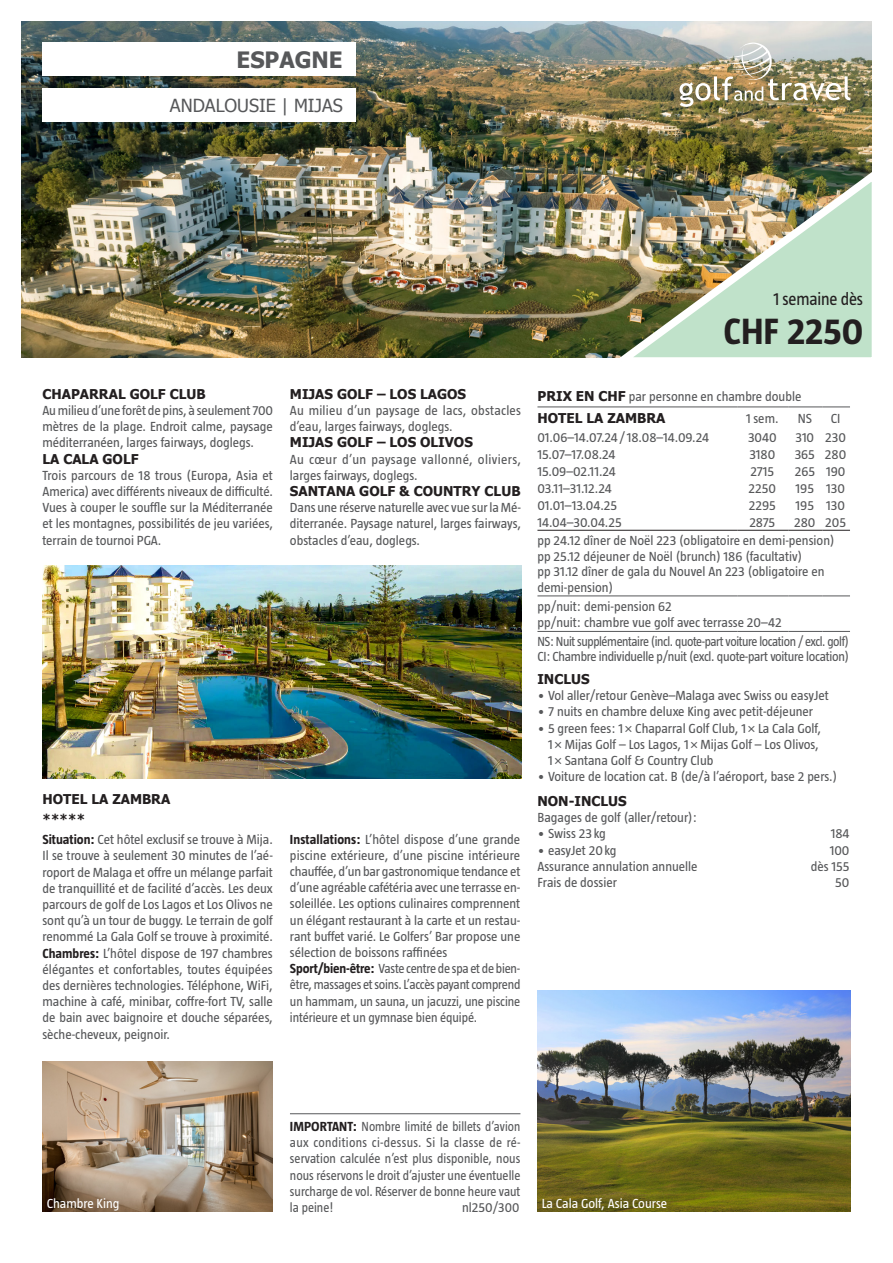
<style>
.page{position:relative;width:893px;height:1263px;background:#fff}
.page>*{position:absolute;margin:0;border:0;box-sizing:border-box;transform-origin:0 0}
.t1{font:700 37.5px "Taz";color:#231f20}
.t2{font:700 22.5px "Tahoma";color:#57585a}
.t3{font:18px "Tahoma";color:#57585a}
.t4{font:18px "Taz";letter-spacing:-.01em;color:#231f20;scale:.95 1}
.Hotel_Text{font:13.5px/16.2px "Taz";color:#57585a;text-align:justify}
.Hotel_Text-2{font:13.5px/16.2px "Taz";color:#57585a;text-align:justify;scale:.92 1}
.Hotel_Text-3{font:13.5px/16.2px "Taz";color:#57585a;text-align:justify;scale:.96 1}
.t5{font:700 13.5px/19.8px "Tahoma";color:#231f20}
.Hotel_Text-4{font:13.5px "Taz";letter-spacing:-.03em;color:#57585a;scale:.94 1}
.Hotel_Text-5{font:13.5px "Taz";letter-spacing:-.02em;color:#57585a}
.Hotel_Text-6{font:13.5px/16.2px "Taz";letter-spacing:.02em;color:#57585a}
.t6{font:13.5px "Taz";color:#fff}
.s1{font-weight:700;color:#231f20}
.s2{font-family:"Tahoma";font-weight:700;color:#231f20}
</style>
<div class="page">
<img style="left:21px;top:21px;width:851px;height:336px">
<img style="left:611px;top:159px;width:261px;height:199px">
<img style="left:679px;top:43px;width:171px;height:63px">
<img style="left:42px;top:1061px;width:231px;height:151px">
<img style="left:42px;top:566px;width:479px;height:212px">
<img style="left:537px;top:991px;width:313px;height:221px">
<hr style="left:290px;top:1113px;width:230px;height:1px;background:#57585a">
<div style="left:43px;top:43px;width:313px;height:33px;background:#fff"></div>
<div style="left:43px;top:89px;width:313px;height:33px;background:#fff"></div>
<hr style="left:537px;top:407px;width:200px;height:1px;background:#57585a">
<hr style="left:737px;top:407px;width:51px;height:1px;background:#57585a">
<hr style="left:788px;top:407px;width:34px;height:1px;background:#57585a">
<svg style="left:822px;top:407px;width:28px;height:1px"></svg>
<hr style="left:537px;top:530px;width:200px;height:1px;background:#231f20">
<hr style="left:737px;top:530px;width:51px;height:1px;background:#231f20">
<hr style="left:788px;top:530px;width:34px;height:1px;background:#231f20">
<svg style="left:822px;top:530px;width:28px;height:1px"></svg>
<hr style="left:537px;top:596px;width:200px;height:1px;background:#57585a">
<hr style="left:737px;top:596px;width:51px;height:1px;background:#57585a">
<hr style="left:788px;top:596px;width:34px;height:1px;background:#57585a">
<svg style="left:822px;top:596px;width:28px;height:1px"></svg>
<hr style="left:537px;top:631px;width:200px;height:1px;background:#57585a">
<hr style="left:737px;top:631px;width:51px;height:1px;background:#57585a">
<hr style="left:788px;top:631px;width:34px;height:1px;background:#57585a">
<svg style="left:822px;top:631px;width:28px;height:1px"></svg>
<p class="t2" style="left:237px;top:44px;width:108px">ESPAGNE</p>
<p class="t3" style="left:170px;top:94px;width:174px">ANDALOUSIE | MIJAS</p>
<p class="t4" style="left:773px;top:289px;width:96px">1 semaine dès</p>
<p class="t1" style="left:724px;top:311px;width:141px">CHF 2250</p>
<p class="t5" style="left:42px;top:383px;width:165px">CHAPARRAL GOLF CLUB</p>
<p class="Hotel_Text" style="left:42px;top:402px;width:232px">Au milieu d’une forêt de pins, à seulement 700 mètres de la plage. Endroit calme, paysage méditerranéen, larges fairways, doglegs.</p>
<p class="t5" style="left:42px;top:448px;width:98px">LA CALA GOLF</p>
<p class="Hotel_Text" style="left:42px;top:467px;width:232px">Trois parcours de 18 trous (Europa, Asia et America) avec différents niveaux de difficulté.<br>Vues à couper le souffle sur la Méditerranée et les montagnes, possibilités de jeu variées, terrain de tournoi PGA.</p>
<p class="t5" style="left:42px;top:788px;width:129px">HOTEL LA ZAMBRA *****</p>
<p class="Hotel_Text" style="left:42px;top:831px;width:232px"><span class="s1">Situation:</span> Cet hôtel exclusif se trouve à Mija.<br>Il se trouve à seulement 30 minutes de l’aé&shy;roport de Malaga et offre un mélange parfait de tranquillité et de facilité d’accès. Les deux parcours de golf de Los Lagos et Los Olivos ne sont qu’à un tour de buggy. Le terrain de golf renommé La Gala Golf se trouve à proximité.</p>
<p class="Hotel_Text" style="left:42px;top:945px;width:232px"><span class="s1">Chambres:</span> L’hôtel dispose de 197 chambres élégantes et confortables, toutes équipées des dernières technologies. Téléphone, WiFi, machine à café, minibar, coffre-fort TV, salle de bain avec baignoire et douche séparées, sèche-cheveux, peignoir.</p>
<p class="t5" style="left:290px;top:383px;width:178px">MIJAS GOLF – LOS LAGOS</p>
<p class="Hotel_Text" style="left:290px;top:402px;width:233px">Au milieu d’un paysage de lacs, obstacles d’eau, larges fairways, doglegs.</p>
<p class="t5" style="left:290px;top:432px;width:184px">MIJAS GOLF – LOS OLIVOS</p>
<p class="Hotel_Text-6" style="left:290px;top:451px;width:233px">Au cœur d’un paysage vallonné, oliviers, larges fairways, doglegs.</p>
<p class="t5" style="left:290px;top:480px;width:232px">SANTANA GOLF &amp; COUNTRY CLUB</p>
<p class="Hotel_Text" style="left:290px;top:499px;width:233px">Dans une réserve naturelle avec vue sur la Mé&shy;diterranée. Paysage naturel, larges fairways, obstacles d’eau, doglegs.</p>
<p class="Hotel_Text" style="left:290px;top:831px;width:232px"><span class="s1">Installations:</span> L’hôtel dispose d’une grande piscine extérieure, d’une piscine intérieure chauffée, d’un bar gastronomique tendance et d’une agréable cafétéria avec une terrasse en&shy;soleillée. Les options culinaires comprennent un élégant restaurant à la carte et un restau&shy;rant buffet varié. Le Golfers’ Bar propose une sélection de boissons raffinées</p>
<p class="Hotel_Text-3" style="left:290px;top:960px;width:242px"><span class="s1">Sport/bien-être:</span> Vaste centre de spa et de bien&shy;être, massages et soins. L’accès payant comprend un hammam, un sauna, un jacuzzi, une piscine intérieure et un gymnase bien équipé.</p>
<p class="Hotel_Text" style="left:537px;top:388px;width:265px"><span class="s2">PRIX EN CHF</span> par personne en chambre double</p>
<p class="t5" style="left:537px;top:407px;width:129px">HOTEL LA ZAMBRA</p>
<p class="Hotel_Text" style="left:746px;top:410px;width:34px">1 sem.</p>
<p class="Hotel_Text" style="left:798px;top:410px;width:16px">NS</p>
<p class="Hotel_Text" style="left:831px;top:410px;width:11px">CI</p>
<p class="Hotel_Text" style="left:537px;top:429px;width:173px">01.06–14.07.24/ 18.08–14.09.24</p>
<p class="Hotel_Text" style="left:748px;top:429px;width:30px">3040</p>
<p class="Hotel_Text" style="left:795px;top:429px;width:20px">310</p>
<p class="Hotel_Text" style="left:825px;top:429px;width:22px">230</p>
<p class="Hotel_Text" style="left:537px;top:446px;width:80px">15.07–17.08.24</p>
<p class="Hotel_Text" style="left:749px;top:446px;width:27px">3180</p>
<p class="Hotel_Text" style="left:795px;top:446px;width:22px">365</p>
<p class="Hotel_Text" style="left:825px;top:446px;width:23px">280</p>
<p class="Hotel_Text" style="left:537px;top:463px;width:80px">15.09–02.11.24</p>
<p class="Hotel_Text" style="left:750px;top:463px;width:25px">2715</p>
<p class="Hotel_Text" style="left:795px;top:463px;width:22px">265</p>
<p class="Hotel_Text" style="left:826px;top:463px;width:21px">190</p>
<p class="Hotel_Text" style="left:537px;top:480px;width:76px">03.11–31.12.24</p>
<p class="Hotel_Text" style="left:749px;top:480px;width:29px">2250</p>
<p class="Hotel_Text" style="left:796px;top:480px;width:20px">195</p>
<p class="Hotel_Text" style="left:826px;top:480px;width:20px">130</p>
<p class="Hotel_Text" style="left:537px;top:497px;width:81px">01.01–13.04.25</p>
<p class="Hotel_Text" style="left:749px;top:497px;width:28px">2295</p>
<p class="Hotel_Text" style="left:796px;top:497px;width:20px">195</p>
<p class="Hotel_Text" style="left:826px;top:497px;width:20px">130</p>
<p class="Hotel_Text" style="left:537px;top:514px;width:86px">14.04–30.04.25</p>
<p class="Hotel_Text" style="left:749px;top:514px;width:27px">2875</p>
<p class="Hotel_Text" style="left:794px;top:514px;width:23px">280</p>
<p class="Hotel_Text" style="left:825px;top:514px;width:22px">205</p>
<p class="Hotel_Text" style="left:537px;top:533px;width:299px;line-height:15.5px;text-align:left">pp 24.12 dîner de Noël 223 (obligatoire en demi-pension) pp 25.12 déjeuner de Noël (brunch) 186 (facultativ)<br>pp 31.12 dîner de gala du Nouvel An 223 (obligatoire en demi-pension)</p>
<p class="Hotel_Text" style="left:537px;top:598px;width:136px">pp/nuit: demi-pension 62</p>
<p class="Hotel_Text" style="left:537px;top:614px;width:246px">pp/nuit: chambre vue golf avec terrasse 20–42</p>
<p class="Hotel_Text-4" style="left:537px;top:634px;width:333px">NS: Nuit supplémentaire (incl. quote-part voiture location / excl. golf)</p>
<p class="Hotel_Text-5" style="left:537px;top:649px;width:313px">CI: Chambre individuelle p/nuit (excl. quote-part voiture location)</p>
<p class="t5" style="left:537px;top:668px;width:54px">INCLUS</p>
<p class="Hotel_Text" style="left:537px;top:687px;width:293px">• Vol aller/retour Genève–Malaga avec Swiss ou easyJet</p>
<p class="Hotel_Text" style="left:537px;top:704px;width:277px">• 7 nuits en chambre deluxe King avec petit-déjeuner</p>
<p class="Hotel_Text" style="left:548px;top:720px;width:275px;text-align:left;text-indent:-11px">• 5 green fees: 1× Chaparral Golf Club, 1× La Cala Golf,<br>1× Mijas Golf – Los Lagos, 1× Mijas Golf – Los Olivos,<br>1× Santana Golf &amp; Country Club</p>
<p class="Hotel_Text" style="left:537px;top:768px;width:301px">• Voiture de location cat. B (de/à l’aéroport, base 2 pers.)</p>
<p class="t5" style="left:537px;top:790px;width:91px">NON-INCLUS</p>
<p class="Hotel_Text" style="left:537px;top:809px;width:161px">Bagages de golf (aller/retour):</p>
<p class="Hotel_Text" style="left:537px;top:826px;width:70px">• Swiss 23 kg</p>
<p class="Hotel_Text" style="left:831px;top:826px;width:20px">184</p>
<p class="Hotel_Text" style="left:537px;top:842px;width:81px">• easyJet 20kg</p>
<p class="Hotel_Text" style="left:830px;top:842px;width:21px">100</p>
<p class="Hotel_Text" style="left:537px;top:858px;width:162px">Assurance annulation annuelle</p>
<p class="Hotel_Text" style="left:811px;top:858px;width:40px">dès 155</p>
<p class="Hotel_Text" style="left:537px;top:874px;width:81px">Frais de dossier</p>
<p class="Hotel_Text" style="left:835px;top:874px;width:16px">50</p>
<p class="t6" style="left:47px;top:1196px;width:74px">Chambre King</p>
<p class="Hotel_Text-2" style="left:290px;top:1118px;width:252px"><span class="s1">IMPORTANT:</span> Nombre limité de billets d’avion aux conditions ci-dessus. Si la classe de ré&shy;servation calculée n’est plus disponible, nous nous réservons le droit d’ajuster une éventuelle surcharge de vol. Réserver de bonne heure vaut la peine!</p>
<p class="Hotel_Text" style="left:462px;top:1199px;width:59px">nl250/300</p>
<p class="t6" style="left:542px;top:1196px;width:127px">La Cala Golf, Asia Course</p>
</div>
